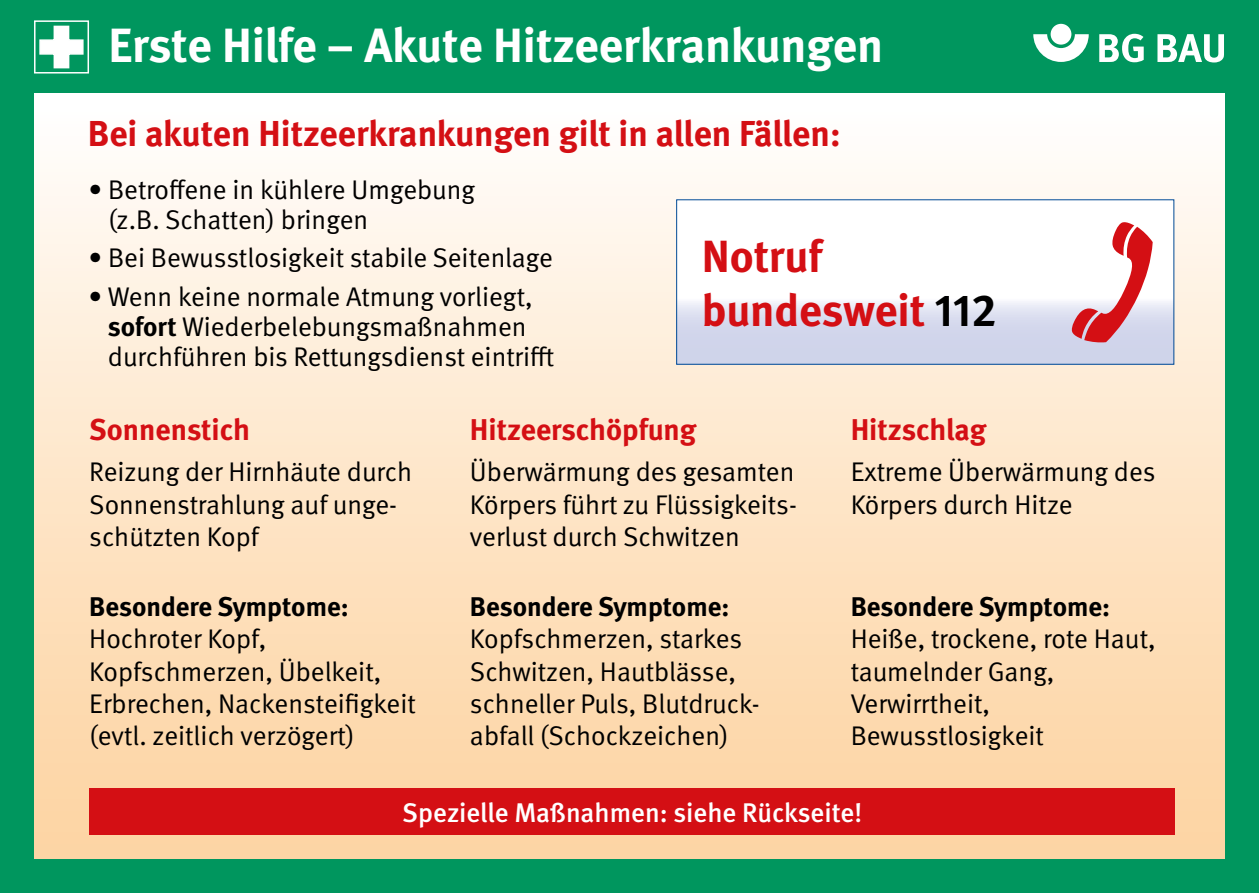
<style>
.page{position:relative;width:1259px;height:893px;background:#00965e}
.page>*{position:absolute;margin:0;border:0;box-sizing:border-box;transform-origin:0 0}
.t1{font:700 48px "DGUV Meta";color:#fff}
.t2{font:700 45px/54px "DGUV Meta";color:#d40f14}
.t3{font:700 36px "DGUV Meta";color:#d40f14}
.t4{font:700 30px "DGUV Meta";color:#d40f14}
.t5{font:27px/32.4px "DGUV Meta";color:#000}
.t6{font:700 27px "DGUV Meta";color:#000}
.t7{font:500 27px "DGUV Meta";color:#fff}
.s1{font-weight:700}
.s2{color:#000}
</style>
<div class="page">
<div style="left:34px;top:94px;width:1191px;height:765px;background:linear-gradient(to bottom,#fffefc,#fdd19d)"></div>
<div style="left:34px;top:20px;width:55px;height:54px;border:2px solid #fff"></div>
<svg style="left:39px;top:25px;width:45px;height:44px"></svg>
<svg style="left:678px;top:201px;width:494px;height:162px;background:#eff0f8"></svg>
<div style="left:676px;top:199px;width:498px;height:166px;border:1px solid #004993"></div>
<div style="left:89px;top:788px;width:1086px;height:47px;background:#d40f14"></div>
<svg style="left:1071px;top:222px;width:81px;height:121px;background:#eaacb1"></svg>
<svg style="left:1033px;top:34px;width:55px;height:28px"></svg>
<div style="left:1050px;top:24px;width:21px;height:21px;background:#fff;border-radius:50%"></div>
<svg style="left:1099px;top:34px;width:44px;height:28px"></svg>
<svg style="left:1157px;top:34px;width:67px;height:28px"></svg>
<h1 class="t1" style="left:108px;top:26px;width:776px">Erste Hilfe – Akute Hitzeerkrankungen</h1>
<h3 class="t3" style="left:88px;top:119px;width:754px">Bei akuten Hitzeerkrankungen gilt in allen Fällen:</h3>
<p class="t5" style="left:108px;top:175px;width:368px;line-height:30px;text-indent:-20px">• Betroffene in kühlere Umgebung (z.B. Schatten) bringen</p>
<p class="t5" style="left:88px;top:242px;width:466px">• Bei Bewusstlosigkeit stabile Seitenlage</p>
<p class="t5" style="left:108px;top:282px;width:448px;line-height:30px;text-indent:-19px">• Wenn keine normale Atmung vorliegt, <span class="s1">sofort</span> Wiederbelebungsmaßnahmen durchführen bis Rettungsdienst eintrifft</p>
<h2 class="t2" style="left:702px;top:233px;width:296px">Notruf bundesweit <span class="s2">112</span></h2>
<p class="t4" style="left:89px;top:418px;width:162px">Sonnenstich</p>
<p class="t5" style="left:89px;top:457px;width:324px">Reizung der Hirnhäute durch<br>Sonnenstrahlung auf unge&shy;schützten Kopf</p>
<p class="t6" style="left:89px;top:596px;width:261px">Besondere Symptome:</p>
<p class="t5" style="left:89px;top:624px;width:328px">Hochroter Kopf,<br>Kopfschmerzen, Übelkeit,<br>Erbrechen, Nacken steifigkeit (evtl. zeitlich verzögert)</p>
<p class="t4" style="left:470px;top:418px;width:228px">Hitzeerschöpfung</p>
<p class="t5" style="left:470px;top:457px;width:328px;text-align:justify">Überwärmung des gesamten Körpers führt zu Flüssigkeits&shy;verlust durch Schwitzen</p>
<p class="t6" style="left:470px;top:596px;width:261px">Besondere Symptome:</p>
<p class="t5" style="left:470px;top:624px;width:291px">Kopfschmerzen, starkes<br>Schwitzen, Hautblässe, schneller Puls, Blutdruck&shy;abfall (Schockzeichen)</p>
<p class="t4" style="left:850px;top:418px;width:137px">Hitzschlag</p>
<p class="t5" style="left:850px;top:457px;width:306px">Extreme Überwärmung des<br>Körpers durch Hitze</p>
<p class="t6" style="left:850px;top:596px;width:261px">Besondere Symptome:</p>
<p class="t5" style="left:850px;top:624px;width:306px">Heiße, trockene, rote Haut, taumelnder Gang,<br>Verwirrtheit,<br>Bewusstlosigkeit</p>
<p class="t7" style="left:402px;top:798px;width:461px">Spezielle Maßnahmen: siehe Rückseite!</p>
</div>
